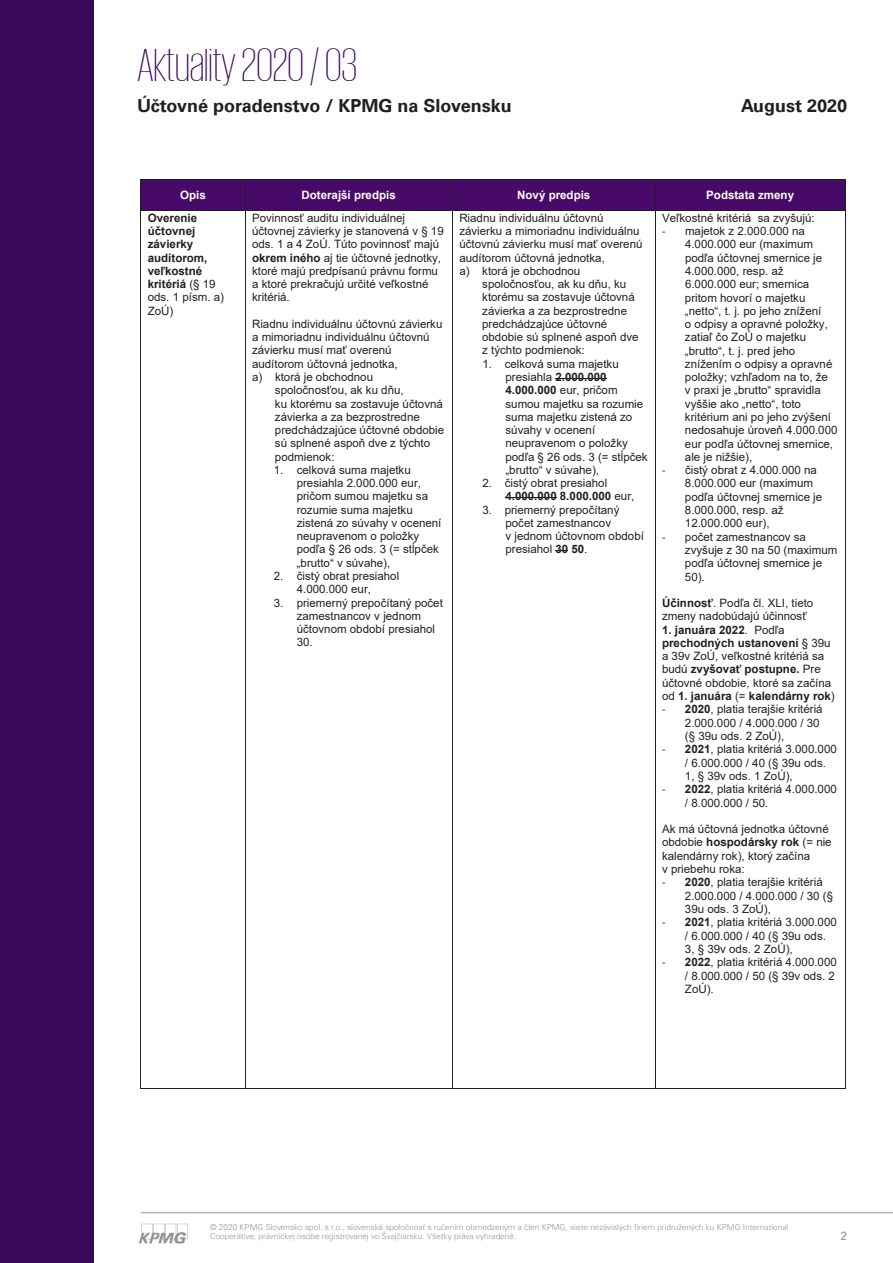
<style>
.page{position:relative;width:893px;height:1263px;background:#fff}
.page>*{position:absolute;margin:0;border:0;box-sizing:border-box;transform-origin:0 0}
.t1{font:200 47.7px "KPMG";color:#3b0759}
.t2{font:700 18px "Universfor KPMG";color:#231f20}
.t3{font:12px "Universfor KPMG";color:#939598}
.t4{font:11.55px/13.2px "Arial";color:#231f20}
.t5{font:700 11.55px/13.4px "Arial";color:#231f20}
.t6{font:700 11.55px "Arial";color:#fff}
.t7{font:300 8.25px/9px "Universfor KPMG";color:#939598}
.s1{font-weight:400}
.s2{font-weight:700}
.s3{font-family:"Calibri"}
</style>
<div class="page">
<svg style="left:139px;top:1224px;width:49px;height:19px"></svg>
<hr style="left:141px;top:1212px;width:752px;height:1px;background:#939598">
<div style="left:0;top:0;width:94px;height:1263px;background:#3b0759"></div>
<div style="left:141px;top:179px;width:104px;height:31px;background:#470a68"></div>
<div style="left:245px;top:179px;width:207px;height:31px;background:#470a68"></div>
<div style="left:453px;top:179px;width:202px;height:31px;background:#470a68"></div>
<div style="left:655px;top:179px;width:190px;height:31px;background:#470a68"></div>
<hr style="left:141px;top:179px;width:104px;height:1px;background:#231f20">
<hr style="left:246px;top:179px;width:206px;height:1px;background:#231f20">
<hr style="left:453px;top:179px;width:202px;height:1px;background:#231f20">
<hr style="left:656px;top:179px;width:189px;height:1px;background:#231f20">
<hr style="left:141px;top:179px;width:1px;height:31px;background:#231f20">
<hr style="left:245px;top:179px;width:1px;height:31px;background:#231f20">
<hr style="left:452px;top:179px;width:1px;height:31px;background:#231f20">
<hr style="left:655px;top:179px;width:1px;height:31px;background:#231f20">
<hr style="left:845px;top:179px;width:1px;height:31px;background:#231f20">
<hr style="left:555px;top:378px;width:52px;height:1px;background:#231f20">
<hr style="left:505px;top:497px;width:52px;height:1px;background:#231f20">
<svg style="left:555px;top:550px;width:13px;height:1px"></svg>
<hr style="left:141px;top:210px;width:104px;height:1px;background:#231f20">
<hr style="left:246px;top:210px;width:206px;height:1px;background:#231f20">
<hr style="left:453px;top:210px;width:202px;height:1px;background:#231f20">
<hr style="left:656px;top:210px;width:189px;height:1px;background:#231f20">
<hr style="left:141px;top:211px;width:1px;height:877px;background:#231f20">
<hr style="left:141px;top:1088px;width:104px;height:1px;background:#231f20">
<hr style="left:245px;top:211px;width:1px;height:877px;background:#231f20">
<hr style="left:246px;top:1088px;width:206px;height:1px;background:#231f20">
<hr style="left:452px;top:211px;width:1px;height:877px;background:#231f20">
<hr style="left:453px;top:1088px;width:202px;height:1px;background:#231f20">
<hr style="left:655px;top:211px;width:1px;height:877px;background:#231f20">
<hr style="left:656px;top:1088px;width:189px;height:1px;background:#231f20">
<hr style="left:845px;top:211px;width:1px;height:877px;background:#231f20">
<h1 class="t1" style="left:137px;top:43px;width:221px">Aktuality 2020 / 03</h1>
<h2 class="t2" style="left:137px;top:95px;width:376px">Účtovné poradenstvo / KPMG na Slovensku</h2>
<h2 class="t2" style="left:741px;top:95px;width:107px">August 2020</h2>
<p class="t6" style="left:180px;top:187px;width:27px">Opis</p>
<p class="t6" style="left:302px;top:187px;width:96px">Doterajší predpis</p>
<p class="t6" style="left:517px;top:187px;width:75px">Nový predpis</p>
<p class="t6" style="left:706px;top:187px;width:89px">Podstata zmeny</p>
<p class="t5" style="left:148px;top:211px;width:78px">Overenie účtovnej závierky audítorom, veľkostné kritériá <span class="s1">(§ 19 ods. 1 písm. a)<br>ZoÚ)</span></p>
<p class="t4" style="left:252px;top:211px;width:193px">Povinnosť auditu individuálnej účtovnej závierky je stanovená v § 19 ods. 1 a 4 ZoÚ. Túto povinnosť majú <span class="s2">okrem iného</span> aj tie účtovné jednotky, ktoré majú predpísanú právnu formu a ktoré prekračujú určité veľkostné kritériá.</p>
<p class="t4" style="left:252px;top:317px;width:192px">Riadnu individuálnu účtovnú závierku</p>
<p class="t4" style="left:252px;top:330px;width:179px">a mimoriadnu individuálnu účtovnú</p>
<p class="t4" style="left:252px;top:344px;width:141px">závierku musí mať overenú</p>
<p class="t4" style="left:252px;top:357px;width:147px">audítorom účtovná jednotka,</p>
<p class="t4" style="left:252px;top:370px;width:123px">a) ktorá je obchodnou</p>
<p class="t4" style="left:275px;top:384px;width:130px">spoločnosťou, ak ku dňu,</p>
<p class="t4" style="left:275px;top:397px;width:170px">ku ktorému sa zostavuje účtovná</p>
<p class="t4" style="left:275px;top:410px;width:146px">závierka a za bezprostredne</p>
<p class="t4" style="left:275px;top:423px;width:171px">predchádzajúce účtovné obdobie</p>
<p class="t4" style="left:275px;top:437px;width:157px">sú splnené aspoň dve z týchto</p>
<p class="t4" style="left:275px;top:450px;width:61px">podmienok:</p>
<p class="t4" style="left:297px;top:463px;width:146px;text-indent:-23px">1. celková suma majetku presiahla 2.000.000 eur, pričom sumou majetku sa rozumie suma majetku zistená zo súvahy v ocenení neupravenom o položky podľa § 26 ods. 3 (= stĺpček „brutto“ v súvahe),</p>
<p class="t4" style="left:274px;top:569px;width:127px;text-align:center">2. čistý obrat presiahol<br>4.000.000 eur,</p>
<p class="t4" style="left:297px;top:596px;width:148px;text-indent:-23px">3. priemerný prepočítaný počet zamestnancov v jednom účtovnom období presiahol<br>30.</p>
<p class="t4" style="left:459px;top:211px;width:185px">Riadnu individuálnu účtovnú závierku a mimoriadnu individuálnu účtovnú závierku musí mať overenú audítorom účtovná jednotka,<br>a) ktorá je obchodnou</p>
<p class="t4" style="left:482px;top:277px;width:158px">spoločnosťou, ak ku dňu, ku ktorému sa zostavuje účtovná závierka a za bezprostredne predchádzajúce účtovné obdobie sú splnené aspoň dve z týchto podmienok:</p>
<p class="t4" style="left:505px;top:357px;width:144px;text-indent:-23px">1. celková suma majetku presiahla <span class="s2">2.000.000<br>4.000.000</span> eur, pričom sumou majetku sa rozumie suma majetku zistená zo súvahy v ocenení neupravenom o položky podľa § 26 ods. 3 (= stĺpček „brutto“ v súvahe),</p>
<p class="t4" style="left:505px;top:476px;width:130px;text-indent:-23px">2. čistý obrat presiahol<br><span class="s2">4.000.000 8.000.000</span> eur,</p>
<p class="t4" style="left:505px;top:503px;width:140px;text-indent:-23px">3. priemerný prepočítaný počet zamestnancov<br>v jednom účtovnom období presiahol <span class="s2">30 50</span>.</p>
<p class="t4" style="left:662px;top:211px;width:154px">Veľkostné kritériá sa zvyšujú:</p>
<p class="t4" style="left:685px;top:224px;width:154px;text-indent:-23px"><span class="s3">-</span> majetok z 2.000.000 na<br>4.000.000 eur (maximum podľa účtovnej smernice je<br>4.000.000, resp. až<br>6.000.000 eur; smernica pritom hovorí o majetku „netto“, t. j. po jeho znížení<br>o odpisy a opravné položky, zatiaľ čo ZoÚ o majetku „brutto“, t. j. pred jeho znížením o odpisy a opravné položky; vzhľadom na to, že<br>v praxi je „brutto“ spravidla vyššie ako „netto“, toto kritérium ani po jeho zvýšení nedosahuje úroveň 4.000.000 eur podľa účtovnej smernice, ale je nižšie),</p>
<p class="t4" style="left:685px;top:463px;width:139px;text-indent:-23px"><span class="s3">-</span> čistý obrat z 4.000.000 na<br>8.000.000 eur (maximum podľa účtovnej smernice je<br>8.000.000, resp. až<br>12.000.000 eur),</p>
<p class="t4" style="left:685px;top:530px;width:154px;text-indent:-23px"><span class="s3">-</span> počet zamestnancov sa zvyšuje z 30 na 50 (maximum podľa účtovnej smernice je<br>50).</p>
<p class="t4" style="left:662px;top:596px;width:153px"><span class="s2">Účinnosť</span>. Podľa čl. XLI, tieto zmeny nadobúdajú účinnosť</p>
<p class="t4" style="left:662px;top:623px;width:174px"><span class="s2">1. januára 2022</span>. Podľa <span class="s2">prechodných ustanovení</span> § 39u a 39v ZoÚ, veľkostné kritériá sa budú <span class="s2">zvyšovať postupne.</span> Pre účtovné obdobie, ktoré sa začína od <span class="s2">1. januára</span> (= <span class="s2">kalendárny rok</span>)</p>
<p class="t4" style="left:685px;top:703px;width:139px;text-indent:-23px"><span class="s3">-</span> <span class="s2">2020</span>, platia terajšie kritériá<br>2.000.000 / 4.000.000 / 30 (§ 39u ods. 2 ZoÚ),</p>
<p class="t4" style="left:685px;top:743px;width:153px;text-indent:-23px"><span class="s3">-</span> <span class="s2">2021</span>, platia kritériá 3.000.000 / 6.000.000 / 40 (§ 39u ods.<br>1, § 39v ods. 1 ZoÚ),</p>
<p class="t4" style="left:685px;top:783px;width:153px;text-indent:-23px"><span class="s3">-</span> <span class="s2">2022</span>, platia kritériá 4.000.000 / 8.000.000 / 50.</p>
<p class="t4" style="left:662px;top:822px;width:171px">Ak má účtovná jednotka účtovné obdobie <span class="s2">hospodársky rok</span> (= nie kalendárny rok), ktorý začína<br>v priebehu roka:</p>
<p class="t4" style="left:685px;top:876px;width:150px;text-indent:-23px"><span class="s3">-</span> <span class="s2">2020</span>, platia terajšie kritériá<br>2.000.000 / 4.000.000 / 30 (§<br>39u ods. 3 ZoÚ),</p>
<p class="t4" style="left:685px;top:916px;width:153px;text-indent:-23px"><span class="s3">-</span> <span class="s2">2021</span>, platia kritériá 3.000.000 / 6.000.000 / 40 (§ 39u ods.<br>3, § 39v ods. 2 ZoÚ),</p>
<p class="t4" style="left:685px;top:955px;width:153px;text-indent:-23px"><span class="s3">-</span> <span class="s2">2022</span>, platia kritériá 4.000.000 / 8.000.000 / 50 (§ 39v ods. 2<br>ZoÚ).</p>
<p class="t7" style="left:210px;top:1222px;width:580px">© 2020 KPMG Slovensko spol. s r.o., slovenská spoločnosť s ručením obmedzeným a člen KPMG, siete nezávislých firiem pridružených ku KPMG International<br>Cooperative, právnickej osobe registrovanej vo Švajčiarsku. Všetky práva vyhradené.</p>
<p class="t3" style="left:840px;top:1228px;width:8px">2</p>
</div>
